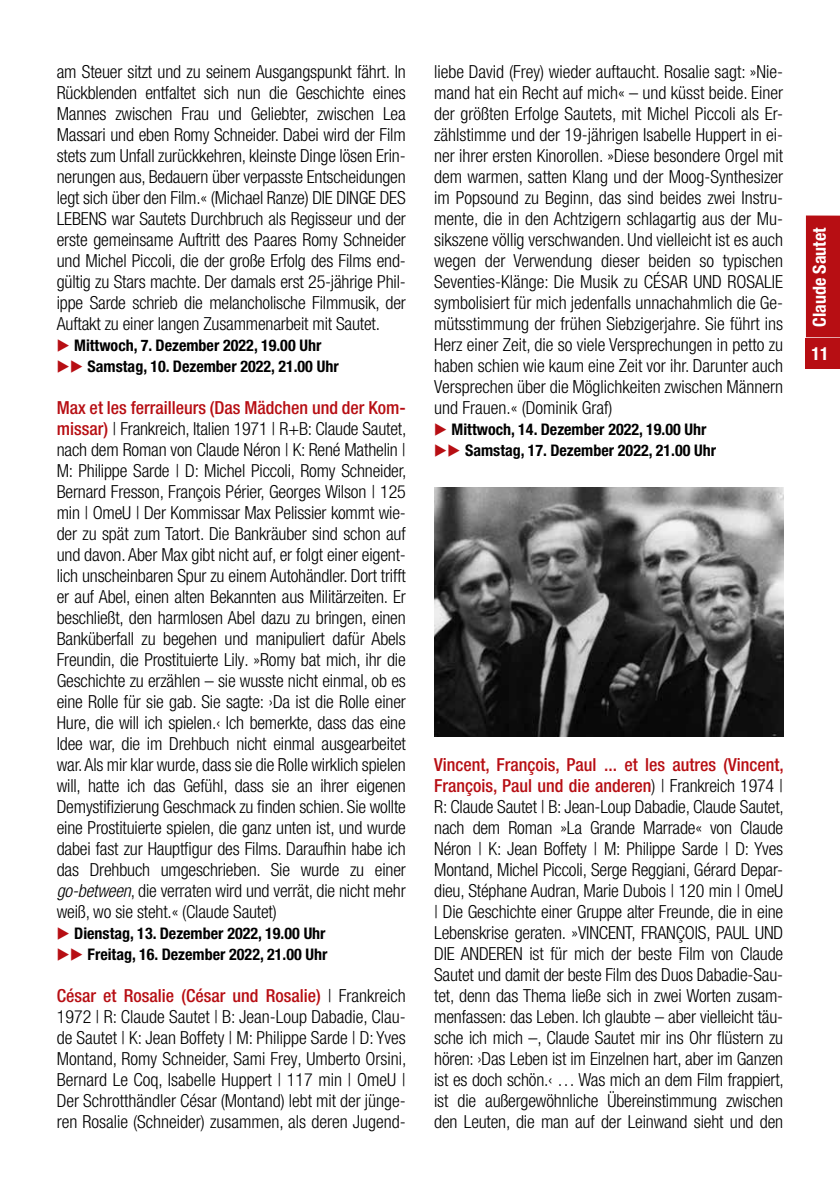
<style>
.page{position:relative;width:840px;height:1191px;background:#fff}
.page>*{position:absolute;margin:0;border:0;box-sizing:border-box;transform-origin:0 0}
.t1{font:300 condensed 18px/21px "Helvetica Neue LT Pro";letter-spacing:-.01em;color:#000;text-align:justify}
.t2{font:700 condensed 18px "Helvetica Neue LT Pro";color:#fff}
.t3{font:700 condensed 16px/21px "Helvetica Neue LT Pro";color:#000}
.s1{font-weight:500;color:#b70e13}
.s2{font-style:italic}
</style>
<div class="page">
<img style="left:434px;top:488px;width:348px;height:248px">
<div style="left:805px;top:215px;width:34px;height:122px;background:#b70e13"></div>
<div style="left:805px;top:338px;width:34px;height:31px;background:#b70e13"></div>
<p class="t1" style="left:57px;top:61px;width:350px">am Steuer sitzt und zu seinem Ausgangspunkt fährt. In Rückblenden entfaltet sich nun die Geschichte eines Mannes zwischen Frau und Geliebter, zwischen Lea Massari und eben Romy Schneider. Dabei wird der Film stets zum Unfall zurückkehren, kleinste Dinge lösen Erin&shy;nerungen aus, Bedauern über verpasste Entscheidungen legt sich über den Film.« (Michael Ranze) DIE DINGE DES LEBENS war Sautets Durchbruch als Regisseur und der erste gemeinsame Auftritt des Paares Romy Schneider und Michel Piccoli, die der große Erfolg des Films end&shy;gültig zu Stars machte. Der damals erst 25-jährige Phil&shy;ippe Sarde schrieb die melancholische Filmmusik, der Auftakt zu einer langen Zusammenarbeit mit Sautet.</p>
<p class="t3" style="left:88px;top:334px;width:252px;text-indent:-13px">Mittwoch, 7. Dezember 2022, 19.00 Uhr<br>Samstag, 10. Dezember 2022, 21.00 Uhr</p>
<p class="t1" style="left:57px;top:397px;width:351px"><span class="s1">Max et les ferrailleurs (Das Mädchen und der Kom&shy;missar)</span> | Frankreich, Italien 1971 | R+B: Claude Sautet, nach dem Roman von Claude Néron | K: René Mathelin | M: Philippe Sarde | D: Michel Piccoli, Romy Schneider, Bernard Fresson, François Périer, Georges Wilson | 125 min | OmeU | Der Kommissar Max Pelissier kommt wie&shy;der zu spät zum Tatort. Die Bankräuber sind schon auf und davon. Aber Max gibt nicht auf, er folgt einer eigent&shy;lich unscheinbaren Spur zu einem Autohändler. Dort trifft er auf Abel, einen alten Bekannten aus Militärzeiten. Er beschließt, den harmlosen Abel dazu zu bringen, einen Banküberfall zu begehen und manipuliert dafür Abels Freundin, die Prostituierte Lily. »Romy bat mich, ihr die Geschichte zu erzählen – sie wusste nicht einmal, ob es eine Rolle für sie gab. Sie sagte: ›Da ist die Rolle einer Hure, die will ich spielen.‹ Ich bemerkte, dass das eine Idee war, die im Drehbuch nicht einmal ausgearbeitet war. Als mir klar wurde, dass sie die Rolle wirklich spielen will, hatte ich das Gefühl, dass sie an ihrer eigenen Demystifizierung Geschmack zu finden schien. Sie wollte eine Prostituierte spielen, die ganz unten ist, und wurde dabei fast zur Hauptfigur des Films. Daraufhin habe ich das Drehbuch umgeschrieben. Sie wurde zu einer <span class="s2">go-between</span>, die verraten wird und verrät, die nicht mehr weiß, wo sie steht.« (Claude Sautet)</p>
<p class="t3" style="left:74px;top:922px;width:255px;text-align:right">Dienstag, 13. Dezember 2022, 19.00 Uhr<br>Freitag, 16. Dezember 2022, 21.00 Uhr</p>
<p class="t1" style="left:57px;top:985px;width:351px"><span class="s1">César et Rosalie (César und Rosalie)</span> | Frankreich 1972 | R: Claude Sautet | B: Jean-Loup Dabadie, Clau&shy;de Sautet | K: Jean Boffety | M: Philippe Sarde | D: Yves Montand, Romy Schneider, Sami Frey, Umberto Orsini, Bernard Le Coq, Isabelle Huppert | 117 min | OmeU | Der Schrotthändler César (Montand) lebt mit der jünge&shy;ren Rosalie (Schneider) zusammen, als deren Jugend-</p>
<p class="t1" style="left:434px;top:61px;width:350px">liebe David (Frey) wieder auftaucht. Rosalie sagt: »Nie&shy;mand hat ein Recht auf mich« – und küsst beide. Einer der größten Erfolge Sautets, mit Michel Piccoli als Er&shy;zählstimme und der 19-jährigen Isabelle Huppert in ei&shy;ner ihrer ersten Kinorollen. »Diese besondere Orgel mit dem warmen, satten Klang und der Moog-Synthesizer im Popsound zu Beginn, das sind beides zwei Instru&shy;mente, die in den Achtzigern schlagartig aus der Mu&shy;sikszene völlig verschwanden. Und vielleicht ist es auch wegen der Verwendung dieser beiden so typischen Seventies-Klänge: Die Musik zu CÉSAR UND ROSALIE symbolisiert für mich jedenfalls unnachahmlich die Ge&shy;mütsstimmung der frühen Siebzigerjahre. Sie führt ins Herz einer Zeit, die so viele Versprechungen in petto zu haben schien wie kaum eine Zeit vor ihr. Darunter auch Versprechen über die Möglichkeiten zwischen Männern und Frauen.« (Dominik Graf)</p>
<p class="t3" style="left:465px;top:418px;width:252px;text-indent:-13px">Mittwoch, 14. Dezember 2022, 19.00 Uhr<br>Samstag, 17. Dezember 2022, 21.00 Uhr</p>
<p class="t1" style="left:434px;top:754px;width:351px"><span class="s1">Vincent, François, Paul ... et les autres (Vincent, François, Paul und die anderen</span>) | Frankreich 1974 | R: Claude Sautet | B: Jean-Loup Dabadie, Claude Sautet, nach dem Roman »La Grande Marrade« von Claude Néron | K: Jean Boffety | M: Philippe Sarde | D: Yves Montand, Michel Piccoli, Serge Reggiani, Gérard Depar&shy;dieu, Stéphane Audran, Marie Dubois | 120 min | OmeU | Die Geschichte einer Gruppe alter Freunde, die in eine Lebenskrise geraten. »VINCENT, FRANÇOIS, PAUL UND DIE ANDEREN ist für mich der beste Film von Claude Sautet und damit der beste Film des Duos Dabadie-Sau&shy;tet, denn das Thema ließe sich in zwei Worten zusam&shy;menfassen: das Leben. Ich glaubte – aber vielleicht täu&shy;sche ich mich –, Claude Sautet mir ins Ohr flüstern zu hören: ›Das Leben ist im Einzelnen hart, aber im Ganzen ist es doch schön.‹ … Was mich an dem Film frappiert, ist die außergewöhnliche Übereinstimmung zwischen den Leuten, die man auf der Leinwand sieht und den</p>
<p class="t2" style="left:808px;top:327px;width:101px;rotate:-90deg">Claude Sautet</p>
<p class="t2" style="left:811px;top:343px;width:19px">11</p>
</div>
